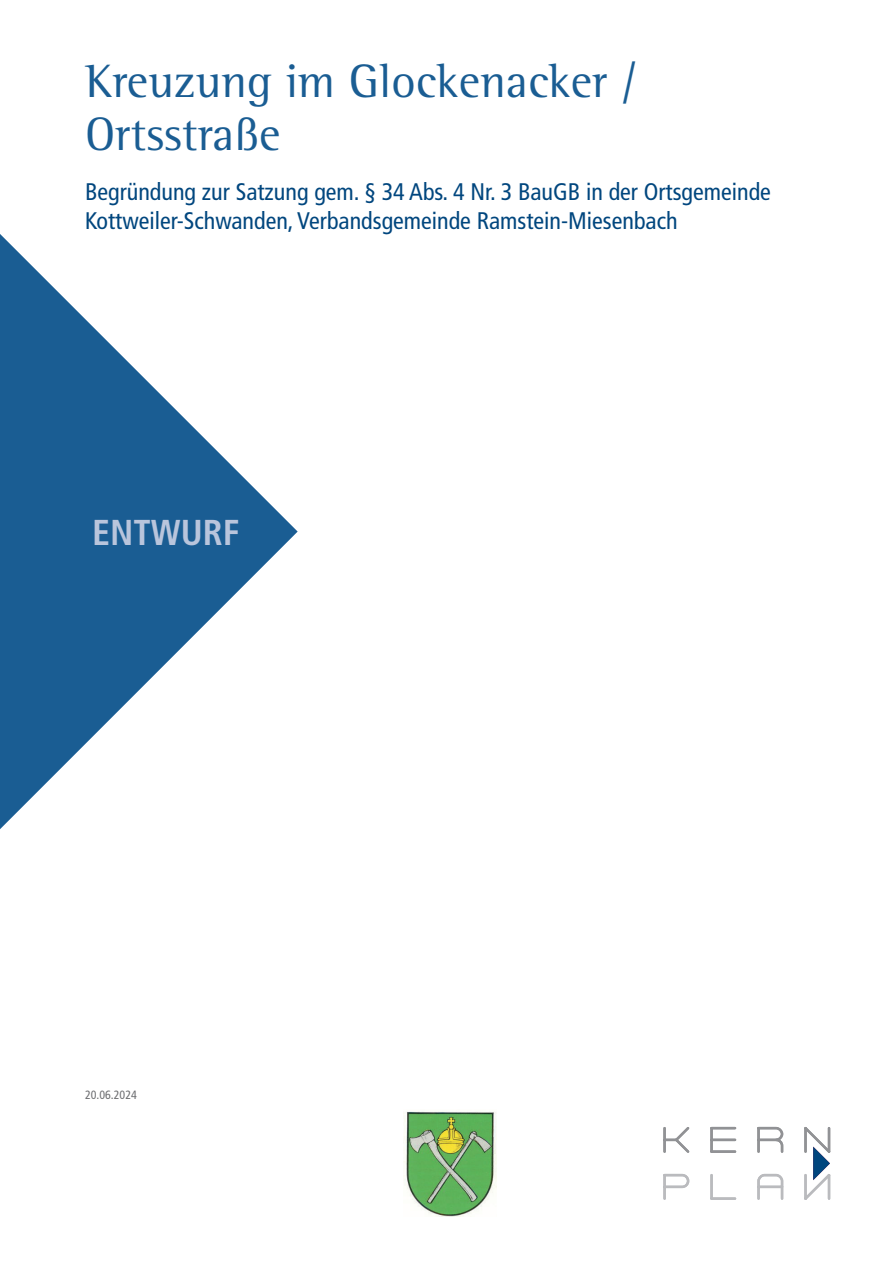
<style>
.page{position:relative;width:893px;height:1263px;background:#fff}
.page>*{position:absolute;margin:0;border:0;box-sizing:border-box;transform-origin:0 0}
.t1{font:48px/52.5px "Rotis Semi Serif Std";color:#1a5d93}
.t2{font:700 condensed 36px "Frutiger LT Pro";color:#b9c5dc}
.t3{font:condensed 24px/28.8px "Frutiger LT Pro";color:#00467e}
.t4{font:condensed 12px "Frutiger LT Pro";color:#6c6d70}
</style>
<div class="page">
<svg style="left:0;top:234px;width:298px;height:595px"></svg>
<svg style="left:663px;top:1127px;width:74px;height:26px"></svg>
<hr style="left:710px;top:1175px;width:3px;height:23px;background:#babbbe">
<hr style="left:712px;top:1197px;width:23px;height:2px;background:#babbbe">
<svg style="left:663px;top:1173px;width:27px;height:26px"></svg>
<svg style="left:757px;top:1127px;width:27px;height:26px"></svg>
<svg style="left:757px;top:1173px;width:27px;height:26px"></svg>
<svg style="left:804px;top:1127px;width:26px;height:72px"></svg>
<img style="left:403px;top:1111px;width:94px;height:106px">
<h1 class="t1" style="left:85px;top:56px;width:554px">Kreuzung im Glockenacker /<br>Ortsstraße</h1>
<p class="t3" style="left:85px;top:177px;width:687px">Begründung zur Satzung gem. § 34 Abs. 4 Nr. 3 BauGB in der Ortsgemeinde<br>Kottweiler-Schwanden, Verbandsgemeinde Ramstein-Miesenbach</p>
<h2 class="t2" style="left:92px;top:511px;width:149px">ENTWURF</h2>
<p class="t4" style="left:85px;top:1087px;width:53px">20.06.2024</p>
</div>
